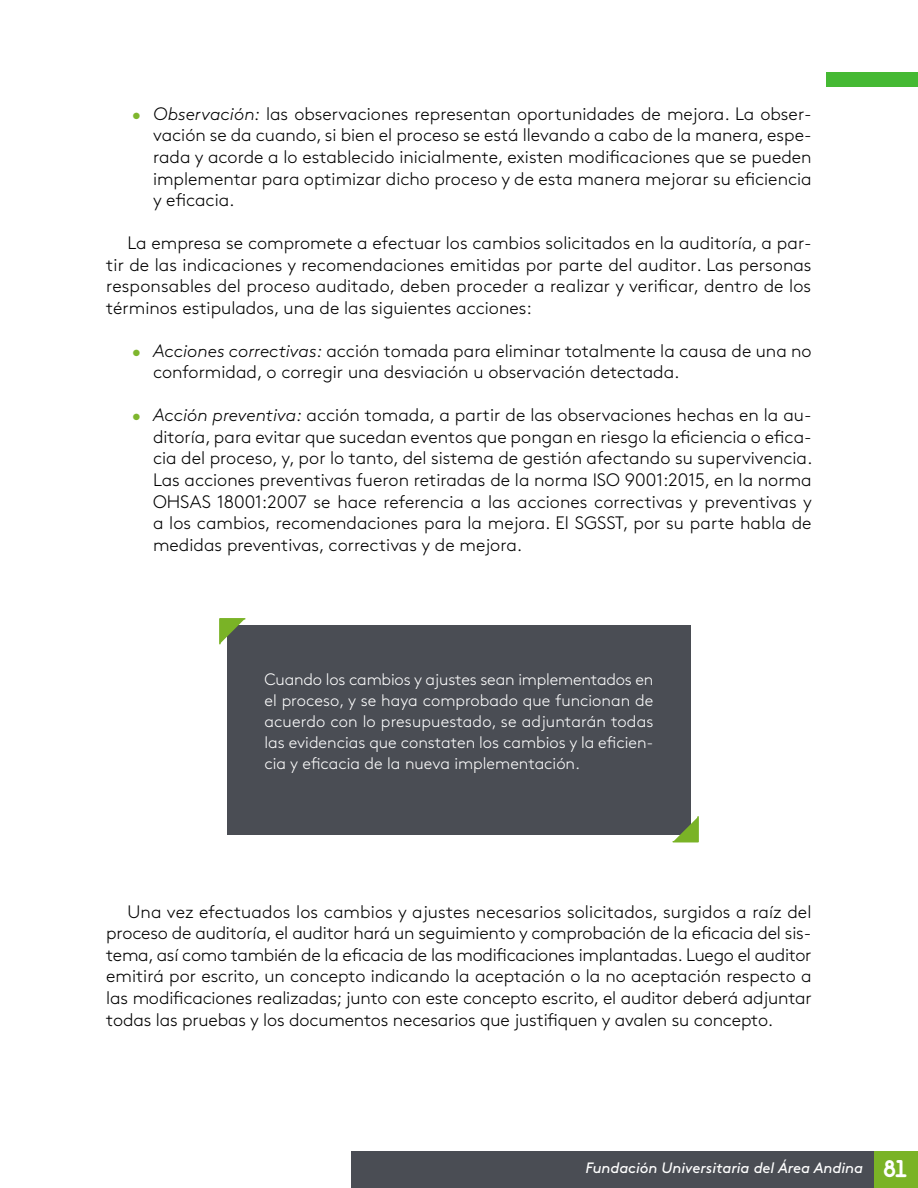
<style>
.page{position:relative;width:918px;height:1188px;background:#fff}
.page>*{position:absolute;margin:0;border:0;box-sizing:border-box;transform-origin:0 0}
.t1{font:300 18px/21.6px "Brown Std";color:#000;text-align:justify}
.t2{font:300 16.5px/21px "Brown Std";color:#fff;text-align:justify}
.t3{font:italic 15px "Brown Std";letter-spacing:-.005em;color:#fff}
.s1{color:#7eb62d}
.s2{font-style:italic}
.s3{font-family:"Areandina Voz";font-style:normal;font-size:24px}
</style>
<div class="page">
<div style="left:873px;top:1151px;width:45px;height:37px;background:#7ab326"></div>
<div style="left:351px;top:1151px;width:522px;height:37px;background:#4a4d54"></div>
<div style="left:826px;top:72px;width:92px;height:15px;background:#45b933"></div>
<div style="left:227px;top:625px;width:464px;height:209px;background:#4a4d54"></div>
<svg style="left:672px;top:816px;width:27px;height:27px"></svg>
<svg style="left:219px;top:618px;width:27px;height:27px"></svg>
<p class="t1" style="left:153px;top:103px;width:660px;text-indent:-21px"><span class="s1">•</span> <span class="s2">Observación:</span> las observaciones representan oportunidades de mejora . La obser&shy;vación se da cuando, si bien el proceso se está llevando a cabo de la manera, espe&shy;rada y acorde a lo establecido inicialmente, existen modificaciones que se pueden implementar para optimizar dicho proceso y de esta manera mejorar su eficiencia y eficacia .</p>
<p class="t1" style="left:106px;top:232px;width:707px;text-indent:21px">La empresa se compromete a efectuar los cambios solicitados en la auditoría, a par&shy;tir de las indicaciones y recomendaciones emitidas por parte del auditor . Las personas responsables del proceso auditado, deben proceder a realizar y verificar, dentro de los términos estipulados, una de las siguientes acciones:</p>
<p class="t1" style="left:153px;top:340px;width:660px;text-indent:-21px"><span class="s1">•</span> <span class="s2">Acciones correctivas:</span> acción tomada para eliminar totalmente la causa de una no conformidad, o corregir una desviación u observación detectada .</p>
<p class="t1" style="left:153px;top:404px;width:661px;text-indent:-21px"><span class="s1">•</span> <span class="s2">Acción preventiva:</span> acción tomada, a partir de las observaciones hechas en la au&shy;ditoría, para evitar que sucedan eventos que pongan en riesgo la eficiencia o efica&shy;cia del proceso, y, por lo tanto, del sistema de gestión afectando su supervivencia .<br>Las acciones preventivas fueron retiradas de la norma ISO 9001:2015, en la norma OHSAS 18001:2007 se hace referencia a las acciones correctivas y preventivas y a los cambios, recomendaciones para la mejora . El SGSST, por su parte habla de medidas preventivas, correctivas y de mejora .</p>
<p class="t2" style="left:264px;top:669px;width:391px">Cuando los cambios y ajustes sean implementados en el proceso, y se haya comprobado que funcionan de acuerdo con lo presupuestado, se adjuntarán todas las evidencias que constaten los cambios y la eficien&shy;cia y eficacia de la nueva implementación .</p>
<p class="t1" style="left:106px;top:901px;width:707px;text-indent:21px">Una vez efectuados los cambios y ajustes necesarios solicitados, surgidos a raíz del proceso de auditoría, el auditor hará un seguimiento y comprobación de la eficacia del sis&shy;tema, así como también de la eficacia de las modificaciones implantadas . Luego el auditor emitirá por escrito, un concepto indicando la aceptación o la no aceptación respecto a las modificaciones realizadas; junto con este concepto escrito, el auditor deberá adjuntar todas las pruebas y los documentos necesarios que justifiquen y avalen su concepto .</p>
<p class="t3" style="left:585px;top:1159px;width:323px">Fundación Universitaria del Área Andina <span class="s3">8119</span></p>
<p class="t3" style="left:432px;top:1158px;width:429px">Sistemas integrados de gestión en salud - eje 4 propongamos</p>
</div>
